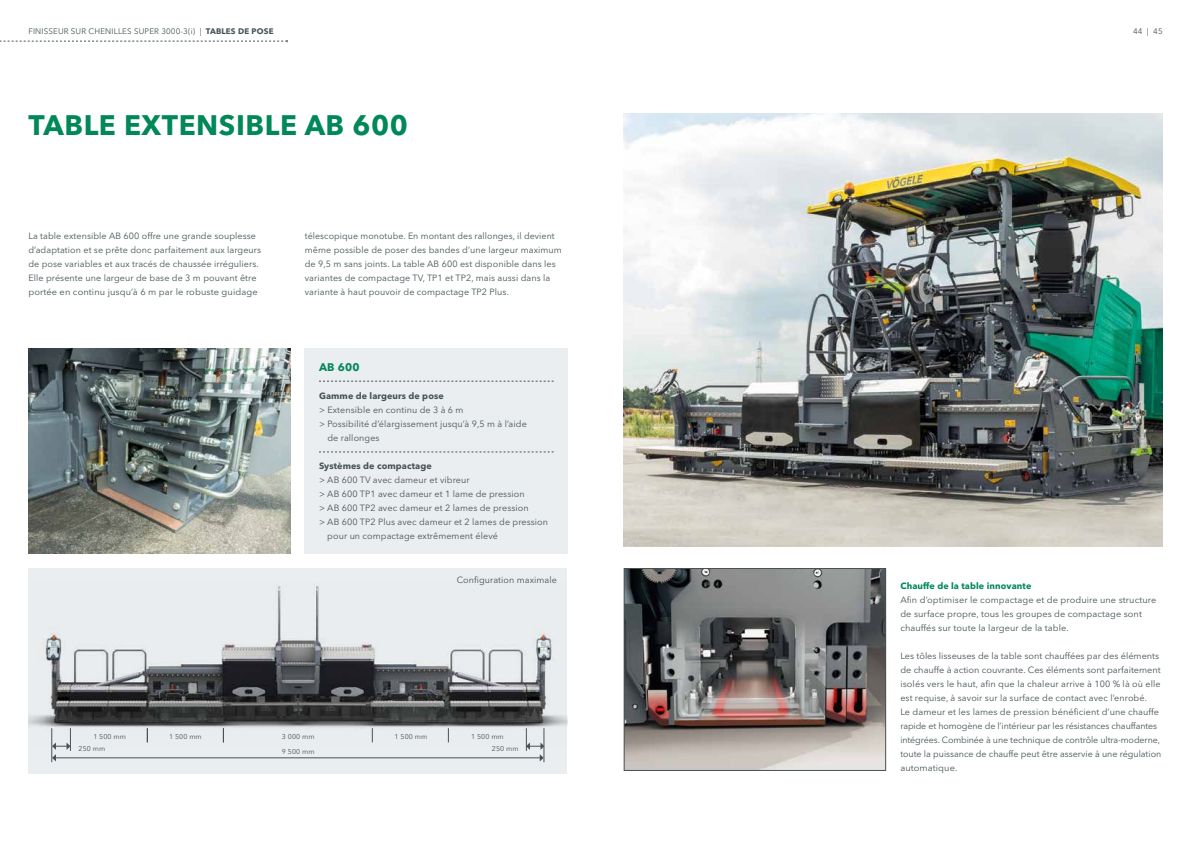
<style>
.page{position:relative;width:1191px;height:842px;background:#fff}
.page>*{position:absolute;margin:0;border:0;box-sizing:border-box;transform-origin:0 0}
.t1{font:700 28px "Avenir Next LT Pro";letter-spacing:.02em;color:#008858}
.t2{font:700 11px "Avenir Next LT Pro";color:#008858}
.t3{font:9px/14px "Avenir Next LT Pro";letter-spacing:.01em;color:#455256}
.t4{font:700 9px "Avenir Next LT Pro";letter-spacing:.01em;color:#455256}
.t5{font:700 9px "Avenir Next LT Pro";letter-spacing:.01em;color:#008858}
.t6{font:8px "Avenir Next LT Pro";letter-spacing:.02em;color:#455256}
.t7{font:7px "Avenir Next LT Pro";letter-spacing:.01em;color:#455256}
.s1{font-weight:700}
</style>
<div class="page">
<img style="left:625px;top:570px;width:259px;height:199px">
<div style="left:623px;top:568px;width:263px;height:203px;border:1px solid #455256"></div>
<img style="left:624px;top:113px;width:538px;height:434px">
<div style="left:305px;top:348px;width:263px;height:206px;background:#ebeef0"></div>
<svg style="left:319px;top:381px;width:234px;height:1px"></svg>
<svg style="left:319px;top:452px;width:234px;height:1px"></svg>
<img style="left:28px;top:348px;width:263px;height:206px">
<div style="left:28px;top:568px;width:538px;height:205px;background:#ebeef0"></div>
<img style="left:28px;top:582px;width:539px;height:165px">
<img style="left:46px;top:586px;width:270px;height:136px">
<hr style="left:55px;top:757px;width:485px;height:1px;background:#455256">
<hr style="left:52px;top:728px;width:1px;height:34px;background:#455256">
<hr style="left:544px;top:728px;width:1px;height:34px;background:#455256">
<svg style="left:52px;top:728px;width:19px;height:33px"></svg>
<svg style="left:448px;top:728px;width:1px;height:14px"></svg>
<svg style="left:526px;top:728px;width:18px;height:33px"></svg>
<svg style="left:372px;top:728px;width:1px;height:14px"></svg>
<svg style="left:147px;top:728px;width:1px;height:14px"></svg>
<svg style="left:223px;top:728px;width:1px;height:14px"></svg>
<svg style="left:0;top:40px;width:288px;height:2px"></svg>
<p class="t6" style="left:28px;top:27px;width:247px">FINISSEUR SUR CHENILLES SUPER 3000-3(i) | <span class="s1">TABLES DE POSE</span></p>
<h1 class="t1" style="left:28px;top:108px;width:381px">TABLE EXTENSIBLE AB 600</h1>
<p class="t3" style="left:28px;top:229px;width:234px">La table extensible AB 600 offre une grande souplesse d’adaptation et se prête donc parfaitement aux largeurs de pose variables et aux tracés de chaussée irréguliers.<br>Elle présente une largeur de base de 3 m pouvant être portée en continu jusqu’à 6 m par le robuste guidage</p>
<p class="t3" style="left:305px;top:229px;width:258px">télescopique monotube. En montant des rallonges, il devient même possible de poser des bandes d’une largeur maximum de 9,5 m sans joints. La table AB 600 est disponible dans les variantes de compactage TV, TP1 et TP2, mais aussi dans la variante à haut pouvoir de compactage TP2 Plus.</p>
<p class="t2" style="left:319px;top:360px;width:42px">AB 600</p>
<p class="t4" style="left:319px;top:390px;width:126px">Gamme de largeurs de pose</p>
<p class="t3" style="left:319px;top:403px;width:146px">&gt; Extensible en continu de 3 à 6 m</p>
<p class="t3" style="left:319px;top:417px;width:209px">&gt; Possibilité d’élargissement jusqu’à 9,5 m à l’aide</p>
<p class="t3" style="left:327px;top:431px;width:54px">de rallonges</p>
<p class="t4" style="left:319px;top:460px;width:114px">Systèmes de compactage</p>
<p class="t3" style="left:319px;top:473px;width:152px">&gt; AB 600 TV avec dameur et vibreur</p>
<p class="t3" style="left:319px;top:487px;width:207px">&gt; AB 600 TP1 avec dameur et 1 lame de pression</p>
<p class="t3" style="left:319px;top:501px;width:211px">&gt; AB 600 TP2 avec dameur et 2 lames de pression</p>
<p class="t3" style="left:319px;top:515px;width:231px">&gt; AB 600 TP2 Plus avec dameur et 2 lames de pression</p>
<p class="t3" style="left:327px;top:529px;width:172px">pour un compactage extrêmement élevé</p>
<p class="t3" style="left:457px;top:573px;width:102px">Configuration maximale</p>
<p class="t7" style="left:93px;top:732px;width:34px">1 500 mm</p>
<p class="t7" style="left:169px;top:732px;width:34px">1 500 mm</p>
<p class="t7" style="left:395px;top:732px;width:34px">1 500 mm</p>
<p class="t7" style="left:471px;top:732px;width:34px">1 500 mm</p>
<p class="t7" style="left:282px;top:732px;width:34px">3 000 mm</p>
<p class="t7" style="left:79px;top:745px;width:28px">250 mm</p>
<p class="t7" style="left:282px;top:747px;width:34px">9 500 mm</p>
<p class="t7" style="left:492px;top:744px;width:28px">250 mm</p>
<p class="t6" style="left:1133px;top:27px;width:31px">44 | 45</p>
<p class="t5" style="left:900px;top:580px;width:132px">Chauffe de la table innovante</p>
<p class="t3" style="left:900px;top:593px;width:257px">Afin d’optimiser le compactage et de produire une structure de surface propre, tous les groupes de compactage sont chauffés sur toute la largeur de la table.</p>
<p class="t3" style="left:900px;top:649px;width:262px">Les tôles lisseuses de la table sont chauffées par des éléments de chauffe à action couvrante. Ces éléments sont parfaitement isolés vers le haut, afin que la chaleur arrive à 100 % là où elle est requise, à savoir sur la surface de contact avec l’enrobé.<br>Le dameur et les lames de pression bénéficient d’une chauffe rapide et homogène de l’intérieur par les résistances chauffantes intégrées. Combinée à une technique de contrôle ultra-moderne, toute la puissance de chauffe peut être asservie à une régulation automatique.</p>
</div>
